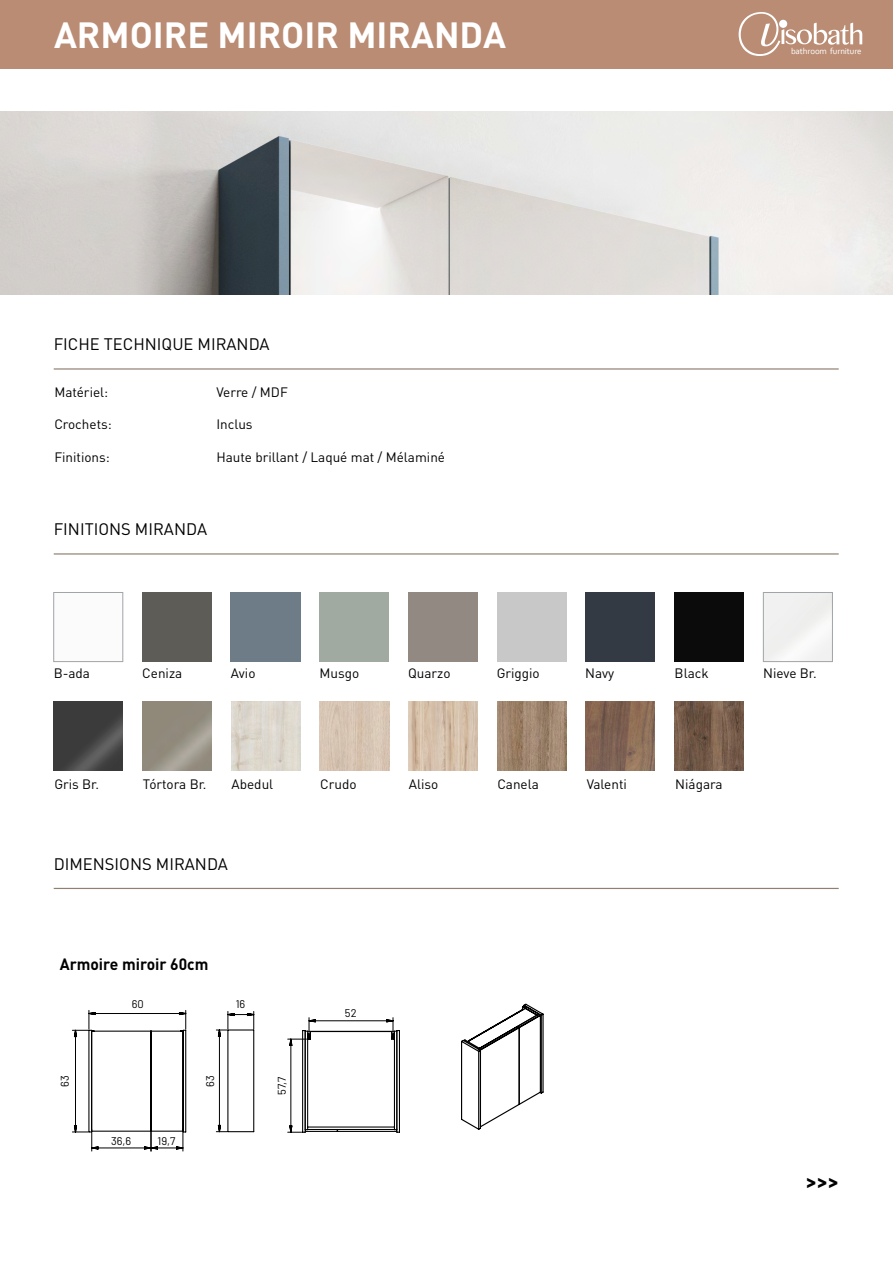
<style>
.page{position:relative;width:893px;height:1263px;background:#fff}
.page>*{position:absolute;margin:0;border:0;box-sizing:border-box;transform-origin:0 0}
.t1{font:700 36px "DIN Pro";color:#fff}
.t2{font:700 21px "DIN Pro";color:#000;scale:.96 1}
.t3{font:16.5px "DIN Pro";color:#000}
.t4{font:700 16.2px "DIN Pro";color:#000;scale:.96 1}
.t5{font:13.5px "DIN Pro";color:#000}
.t6{font:11.1px "Barlow";color:#000}
.t7{font:8.85px "Corbel";letter-spacing:-.01em;color:#fff}
</style>
<div class="page">
<hr style="left:54px;top:888px;width:785px;height:1px;background:#908071">
<div style="left:0;top:0;width:893px;height:68px;background:#ba8c74"></div>
<hr style="left:54px;top:368px;width:785px;height:2px;background:#908071">
<img style="left:0;top:112px;width:893px;height:182px">
<svg style="left:739px;top:12px;width:123px;height:44px"></svg>
<div style="left:779px;top:20px;width:8px;height:8px;background:#fff;border-radius:50%"></div>
<hr style="left:54px;top:553px;width:785px;height:1px;background:#908071">
<img style="left:231px;top:701px;width:69px;height:69px">
<div style="left:675px;top:592px;width:69px;height:70px;background:#0b0b0b"></div>
<div style="left:54px;top:592px;width:69px;height:70px;border:1px solid #a0a5a7"></div>
<img style="left:497px;top:701px;width:69px;height:69px">
<div style="left:142px;top:592px;width:69px;height:70px;background:#5d5c57"></div>
<img style="left:320px;top:701px;width:69px;height:69px">
<img style="left:54px;top:701px;width:69px;height:69px">
<div style="left:586px;top:592px;width:69px;height:70px;background:#343a44"></div>
<img style="left:675px;top:701px;width:69px;height:69px">
<div style="left:763px;top:592px;width:69px;height:70px;border:1px solid #a0a5a7"></div>
<img style="left:586px;top:701px;width:69px;height:69px">
<img style="left:409px;top:701px;width:69px;height:69px">
<svg style="left:72px;top:1010px;width:115px;height:141px"></svg>
<svg style="left:216px;top:1011px;width:39px;height:122px"></svg>
<hr style="left:399px;top:1030px;width:1px;height:102px;background:#000">
<svg style="left:287px;top:1017px;width:112px;height:116px"></svg>
<svg style="left:461px;top:1003px;width:83px;height:127px"></svg>
<h1 class="t1" style="left:54px;top:10px;width:453px">ARMOIRE MIROIR MIRANDA</h1>
<p class="t3" style="left:54px;top:333px;width:217px">FICHE TECHNIQUE MIRANDA</p>
<p class="t5" style="left:54px;top:383px;width:55px">Matériel:</p>
<p class="t5" style="left:216px;top:383px;width:73px">Verre / MDF</p>
<p class="t5" style="left:54px;top:415px;width:59px">Crochets:</p>
<p class="t5" style="left:216px;top:415px;width:38px">Inclus</p>
<p class="t5" style="left:54px;top:448px;width:57px">Finitions:</p>
<p class="t5" style="left:216px;top:448px;width:230px">Haute brillant / Laqué mat / Mélaminé</p>
<p class="t3" style="left:54px;top:518px;width:155px">FINITIONS MIRANDA</p>
<p class="t7" style="left:791px;top:46px;width:72px">bathroom furniture</p>
<p class="t5" style="left:54px;top:664px;width:38px">B-ada</p>
<p class="t5" style="left:142px;top:664px;width:42px">Ceniza</p>
<p class="t5" style="left:231px;top:664px;width:26px">Avio</p>
<p class="t5" style="left:319px;top:664px;width:41px">Musgo</p>
<p class="t5" style="left:408px;top:664px;width:44px">Quarzo</p>
<p class="t5" style="left:497px;top:664px;width:45px">Griggio</p>
<p class="t5" style="left:585px;top:664px;width:31px">Navy</p>
<p class="t5" style="left:675px;top:664px;width:35px">Black</p>
<p class="t5" style="left:763px;top:664px;width:55px">Nieve Br.</p>
<p class="t5" style="left:54px;top:775px;width:46px">Gris Br.</p>
<p class="t5" style="left:143px;top:775px;width:65px">Tórtora Br.</p>
<p class="t5" style="left:232px;top:775px;width:43px">Abedul</p>
<p class="t5" style="left:320px;top:775px;width:38px">Crudo</p>
<p class="t5" style="left:409px;top:775px;width:31px">Aliso</p>
<p class="t5" style="left:497px;top:775px;width:43px">Canela</p>
<p class="t5" style="left:587px;top:775px;width:42px">Valenti</p>
<p class="t5" style="left:675px;top:775px;width:49px">Niágara</p>
<p class="t3" style="left:54px;top:853px;width:176px">DIMENSIONS MIRANDA</p>
<p class="t4" style="left:60px;top:953px;width:156px">Armoire miroir 60cm</p>
<p class="t6" style="left:132px;top:997px;width:13px">60</p>
<p class="t6" style="left:236px;top:997px;width:11px">16</p>
<p class="t6" style="left:58px;top:1087px;width:13px;rotate:-90deg">63</p>
<p class="t6" style="left:111px;top:1134px;width:22px">36,6</p>
<p class="t6" style="left:158px;top:1134px;width:19px">19,7</p>
<p class="t6" style="left:203px;top:1087px;width:13px;rotate:-90deg">63</p>
<p class="t6" style="left:275px;top:1095px;width:20px;rotate:-90deg">57,7</p>
<p class="t6" style="left:345px;top:1006px;width:13px">52</p>
<h2 class="t2" style="left:806px;top:1167px;width:36px">&gt;&gt;&gt;</h2>
</div>
